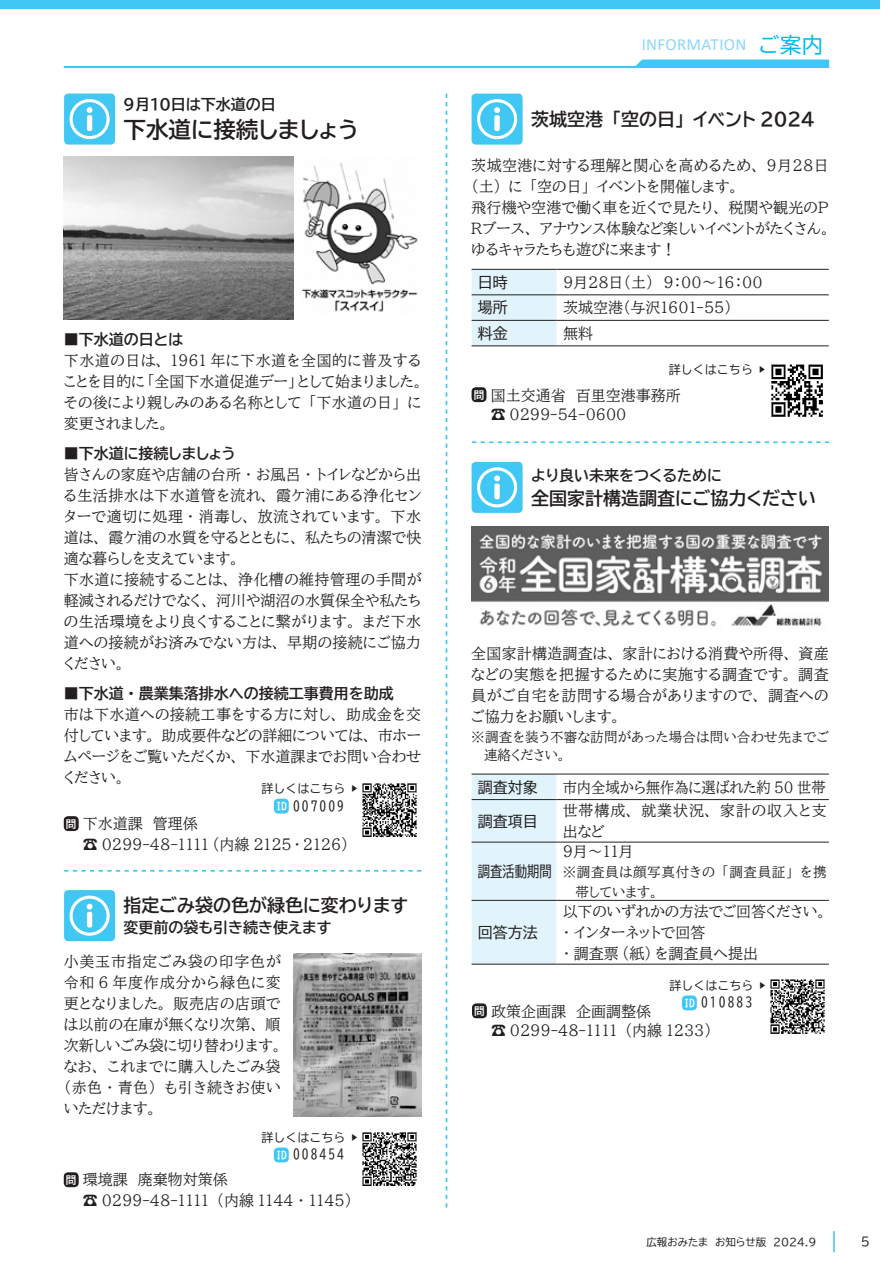
<style>
.page{position:relative;width:893px;height:1263px;background:#fff}
.page>*{position:absolute;margin:0;border:0;box-sizing:border-box;transform-origin:0 0}
.t1{font:22.5px "BIZ UDP Gothic Bold";color:#231f20}
.t2{font:18px "BIZ UDP Gothic Bold";color:#231f20}
.t3{font:16.95px "Calibri";letter-spacing:.015em;color:#8dd7f7}
.t4{font:15px/21px "BIZ UDP Mincho Medium";letter-spacing:.005em;color:#231f20}
.t5{font:15px "BIZ UDP Gothic Bold";color:#231f20}
.t6{font:15px/21px "BIZ UDP Mincho Medium";letter-spacing:.06em;color:#231f20}
.t7{font:15px "BIZ UDP Mincho Medium";letter-spacing:.005em;color:#231f20;scale:.95 1}
.t8{font:15px "BIZ UDP Gothic";color:#231f20}
.t9{font:15px "BIZ UDP Gothic";color:#231f20;scale:.82 1}
.t10{font:13.5px/18px "BIZ UDP Mincho Medium";letter-spacing:.02em;color:#231f20}
.t11{font:13.5px/19.5px "BIZ UDP Mincho Medium";letter-spacing:.05em;color:#231f20}
.t12{font:13.5px "BIZ UD Gothic";letter-spacing:.155em;color:#231f20}
.t13{font:12px "BIZ UD Gothic";color:#231f20}
.t14{font:12px "BIZ UDP Gothic";color:#231f20}
.t15{font:10.5px "BIZ UDP Gothic";color:#231f20}
.t16{font:10.5px "BIZ UD Gothic Bold";color:#fff}
.s1{font-family:"BIZ UD Gothic Bold";font-size:10.5px;color:#fff}
.s2{font-family:"BIZ UDP Gothic";font-size:21.3px;color:#00baf1}
</style>
<div class="page">
<svg style="left:64px;top:60px;width:765px;height:8px"></svg>
<div style="left:0;top:0;width:880px;height:9px;background:#40c7f4"></div>
<hr style="left:833px;top:1231px;width:2px;height:21px;background:#00aeef">
<div style="left:472px;top:270px;width:85px;height:76px;background:#e1f4fc"></div>
<hr style="left:472px;top:269px;width:85px;height:1px;background:#231f20">
<hr style="left:557px;top:269px;width:272px;height:1px;background:#231f20">
<hr style="left:472px;top:295px;width:85px;height:1px;background:#231f20">
<hr style="left:557px;top:295px;width:272px;height:1px;background:#231f20">
<hr style="left:472px;top:320px;width:85px;height:1px;background:#231f20">
<hr style="left:557px;top:320px;width:272px;height:1px;background:#231f20">
<hr style="left:472px;top:346px;width:85px;height:1px;background:#231f20">
<hr style="left:557px;top:346px;width:272px;height:1px;background:#231f20">
<div style="left:472px;top:462px;width:51px;height:51px;background:#40c7f4;border-radius:4px"></div>
<div style="left:472px;top:94px;width:51px;height:51px;background:#40c7f4;border-radius:4px"></div>
<div style="left:64px;top:94px;width:51px;height:51px;background:#40c7f4;border-radius:4px"></div>
<div style="left:64px;top:890px;width:51px;height:51px;background:#40c7f4;border-radius:4px"></div>
<svg style="left:477px;top:467px;width:41px;height:40px"></svg>
<div style="left:494px;top:483px;width:6px;height:16px;background:#fff;border-radius:2px"></div>
<svg style="left:477px;top:99px;width:41px;height:40px"></svg>
<div style="left:494px;top:115px;width:6px;height:16px;background:#fff;border-radius:2px"></div>
<svg style="left:69px;top:99px;width:41px;height:40px"></svg>
<div style="left:87px;top:115px;width:5px;height:16px;background:#fff;border-radius:2px"></div>
<svg style="left:69px;top:895px;width:41px;height:41px"></svg>
<div style="left:87px;top:912px;width:5px;height:15px;background:#fff;border-radius:2px"></div>
<div style="left:472px;top:775px;width:84px;height:189px;background:#e1f4fc"></div>
<hr style="left:472px;top:774px;width:84px;height:1px;background:#231f20">
<hr style="left:556px;top:774px;width:273px;height:1px;background:#231f20">
<hr style="left:472px;top:799px;width:84px;height:1px;background:#231f20">
<hr style="left:556px;top:799px;width:273px;height:1px;background:#231f20">
<hr style="left:472px;top:842px;width:84px;height:1px;background:#231f20">
<hr style="left:556px;top:842px;width:273px;height:1px;background:#231f20">
<hr style="left:472px;top:900px;width:84px;height:1px;background:#231f20">
<hr style="left:556px;top:900px;width:273px;height:1px;background:#231f20">
<hr style="left:472px;top:964px;width:84px;height:1px;background:#231f20">
<hr style="left:556px;top:964px;width:273px;height:1px;background:#231f20">
<img style="left:770px;top:979px;width:55px;height:55px">
<div style="left:682px;top:995px;width:15px;height:15px;background:#40c7f4;border-radius:4px"></div>
<div style="left:64px;top:816px;width:15px;height:15px;background:#231f20;border-radius:4px"></div>
<div style="left:472px;top:1003px;width:15px;height:15px;background:#231f20;border-radius:4px"></div>
<div style="left:472px;top:387px;width:14px;height:15px;background:#231f20;border-radius:4px"></div>
<div style="left:64px;top:1172px;width:15px;height:15px;background:#231f20;border-radius:4px"></div>
<img style="left:302px;top:162px;width:116px;height:150px">
<img style="left:293px;top:954px;width:128px;height:163px">
<img style="left:362px;top:783px;width:55px;height:54px">
<div style="left:274px;top:799px;width:15px;height:14px;background:#40c7f4;border-radius:4px"></div>
<img style="left:362px;top:1132px;width:55px;height:54px">
<div style="left:274px;top:1147px;width:15px;height:15px;background:#40c7f4;border-radius:4px"></div>
<img style="left:771px;top:364px;width:52px;height:53px">
<svg style="left:446px;top:94px;width:1px;height:1114px"></svg>
<img style="left:64px;top:157px;width:229px;height:162px">
<svg style="left:64px;top:870px;width:357px;height:2px"></svg>
<svg style="left:472px;top:441px;width:357px;height:2px"></svg>
<img style="left:472px;top:526px;width:357px;height:101px">
<p class="t5" style="left:124px;top:97px;width:154px">９月１０日は下水道の日</p>
<h1 class="t1" style="left:124px;top:118px;width:237px">下水道に接続しましょう</h1>
<p class="t5" style="left:64px;top:332px;width:121px">■下水道の日とは</p>
<p class="t4" style="left:64px;top:350px;width:360px;text-align:justify">下水道の日は、 1961 年に下水道を全国的に普及することを目的に「全国下水道促進デー」として始まりました。その後により親しみのある名称として「下水道の日」に変更されました。</p>
<p class="t5" style="left:64px;top:446px;width:173px">■下水道に接続しましょう</p>
<p class="t4" style="left:64px;top:464px;width:359px">皆さんの家庭や店舗の台所・お風呂・トイレなどから出る生活排水は下水道管を流れ、霞ケ浦にある浄化センターで適切に処理・消毒し、放流されています。下水道は、霞ケ浦の水質を守るとともに、私たちの清潔で快適な暮らしを支えています。<br>下水道に接続することは、浄化槽の維持管理の手間が軽減されるだけでなく、河川や湖沼の水質保全や私たちの生活環境をより良くすることに繋がります。まだ下水道への接続がお済みでない方は、早期の接続にご協力ください。</p>
<p class="t5" style="left:64px;top:685px;width:331px">■下水道・農業集落排水への接続工事費用を助成</p>
<p class="t4" style="left:64px;top:703px;width:359px;text-align:justify">市は下水道への接続工事をする方に対し、助成金を交付しています。助成要件などの詳細については、市ホームページをご覧いただくか、下水道課までお問い合わせください。</p>
<p class="t13" style="left:261px;top:782px;width:97px">詳しくはこちら ▶</p>
<p class="t12" style="left:276px;top:799px;width:69px"><span class="s1">ID</span> 007009</p>
<p class="t4" style="left:83px;top:812px;width:267px">下水道課　管理係<br>☎ 0299-48-1111 （内線 2125・2126）</p>
<p class="t16" style="left:66px;top:818px;width:12px">問</p>
<p class="t2" style="left:124px;top:896px;width:286px">指定ごみ袋の色が緑色に変わります</p>
<p class="t5" style="left:124px;top:920px;width:209px">変更前の袋も引き続き使えます</p>
<p class="t4" style="left:64px;top:951px;width:219px;text-align:justify">小美玉市指定ごみ袋の印字色が令和 6 年度作成分から緑色に変更となりました。販売店の店頭では以前の在庫が無くなり次第、順次新しいごみ袋に切り替わります。なお、これまでに購入したごみ袋（赤色・青色）も引き続きお使いいただけます。</p>
<p class="t13" style="left:261px;top:1131px;width:97px">詳しくはこちら ▶</p>
<p class="t12" style="left:276px;top:1147px;width:69px"><span class="s1">ID</span> 008454</p>
<p class="t4" style="left:83px;top:1169px;width:271px">環境課　廃棄物対策係<br>☎ 0299-48-1111 （内線 1144 ・ 1145）</p>
<p class="t16" style="left:66px;top:1174px;width:12px">問</p>
<p class="t3" style="left:642px;top:33px;width:183px">INFORMATION <span class="s2">ご案内</span></p>
<p class="t2" style="left:531px;top:110px;width:285px">茨城空港「空の日」イベント 2024</p>
<p class="t4" style="left:471px;top:154px;width:360px">茨城空港に対する理解と関心を高めるため、９月２８日（土）に「空の日」イベントを開催します。<br>飛行機や空港で働く車を近くで見たり、税関や観光のＰ<br>Ｒブース、アナウンス体験など楽しいイベントがたくさん。ゆるキャラたちも遊びに来ます！</p>
<p class="t8" style="left:478px;top:275px;width:31px">日時</p>
<p class="t4" style="left:563px;top:272px;width:201px">９月２８日（土）　9：00～16：00</p>
<p class="t8" style="left:478px;top:300px;width:31px">場所</p>
<p class="t4" style="left:563px;top:297px;width:170px">茨城空港（与沢1601-55）</p>
<p class="t8" style="left:478px;top:326px;width:31px">料金</p>
<p class="t4" style="left:563px;top:323px;width:31px">無料</p>
<p class="t13" style="left:669px;top:363px;width:97px">詳しくはこちら ▶</p>
<p class="t4" style="left:491px;top:385px;width:192px;line-height:19.5px">国土交通省　百里空港事務所☎ 0299-54-0600</p>
<p class="t16" style="left:474px;top:389px;width:12px">問</p>
<p class="t5" style="left:531px;top:468px;width:192px">より良い未来をつくるために</p>
<p class="t2" style="left:531px;top:489px;width:286px">全国家計構造調査にご協力ください</p>
<p class="t4" style="left:471px;top:643px;width:359px;text-align:justify">全国家計構造調査は、家計における消費や所得、資産などの実態を把握するために実施する調査です。調査員がご自宅を訪問する場合がありますので、調査へのご協力をお願いします。</p>
<p class="t10" style="left:484px;top:727px;width:346px;text-indent:-13px">※調査を装う不審な訪問があった場合は問い合わせ先までご連絡ください。</p>
<p class="t8" style="left:478px;top:779px;width:61px">調査対象</p>
<p class="t7" style="left:563px;top:779px;width:278px">市内全域から無作為に選ばれた約 50 世帯</p>
<p class="t8" style="left:478px;top:813px;width:61px">調査項目</p>
<p class="t6" style="left:563px;top:800px;width:266px">世帯構成、就業状況、家計の収入と支出など</p>
<p class="t9" style="left:478px;top:864px;width:91px">調査活動期間</p>
<p class="t4" style="left:563px;top:841px;width:72px">９月～１１月</p>
<p class="t11" style="left:575px;top:862px;width:253px;text-indent:-13px">※調査員は顔写真付きの「調査員証」を携帯しています。</p>
<p class="t4" style="left:563px;top:901px;width:265px">以下のいずれかの方法でご回答ください。・インターネットで回答<br>・調査票（紙）を調査員へ提出</p>
<p class="t13" style="left:669px;top:979px;width:97px">詳しくはこちら ▶</p>
<p class="t12" style="left:684px;top:995px;width:69px"><span class="s1">ID</span> 010883</p>
<p class="t8" style="left:478px;top:925px;width:61px">回答方法</p>
<p class="t4" style="left:491px;top:1001px;width:222px;line-height:19.5px">政策企画課　企画調整係<br>☎ 0299-48-1111 （内線 1233）</p>
<p class="t16" style="left:474px;top:1005px;width:12px">問</p>
<p class="t15" style="left:646px;top:1236px;width:172px">広報おみたま　お知らせ版　2024.9</p>
<p class="t14" style="left:861px;top:1236px;width:11px">5</p>
</div>
